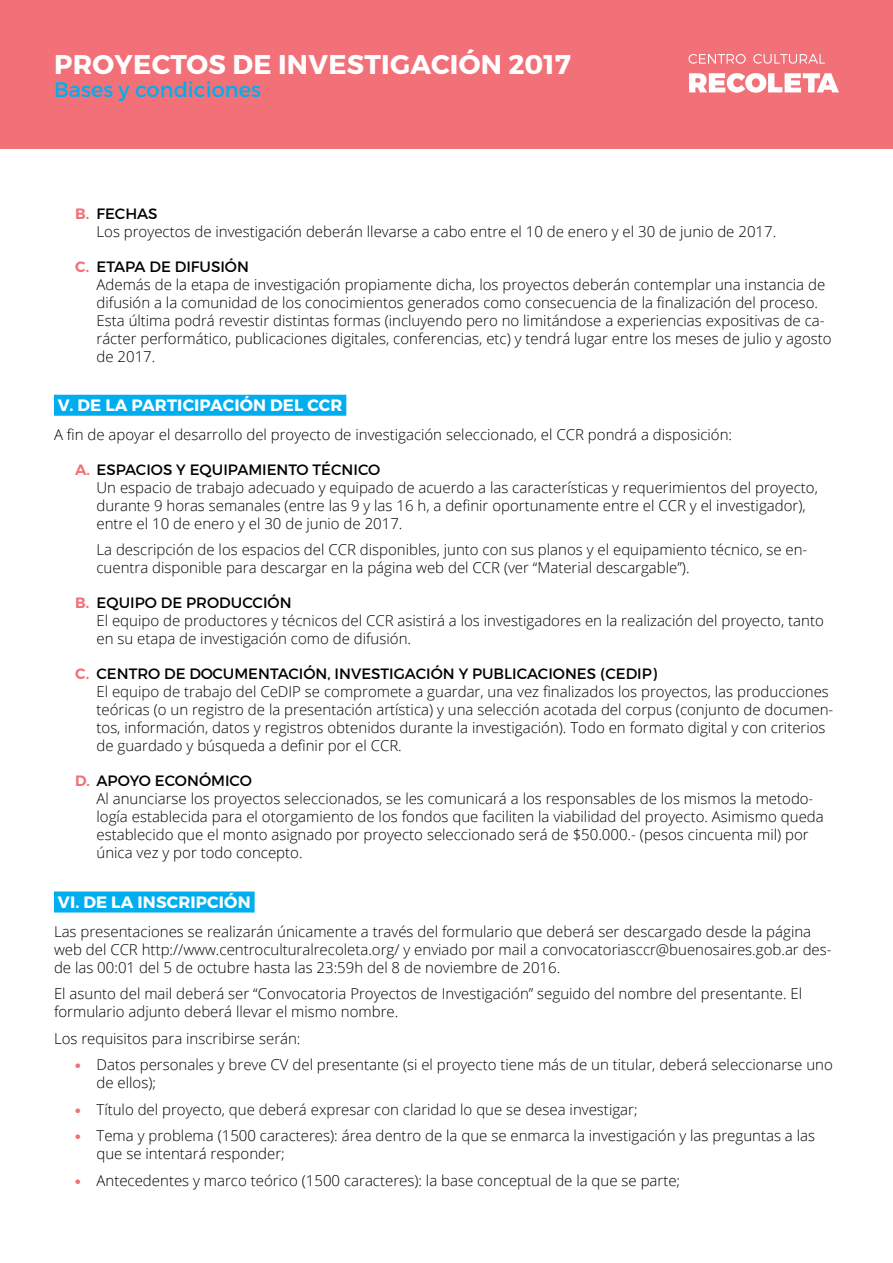
<style>
.page{position:relative;width:893px;height:1263px;background:#fff}
.page>*{position:absolute;margin:0;border:0;box-sizing:border-box;transform-origin:0 0}
.t1{font:700 27px "Montserrat";letter-spacing:.01em;color:#fff}
.t2{font:21px "Montserrat";color:#00aeef}
.t3{font:700 16.5px "Montserrat";letter-spacing:.01em;color:#fff}
.t4{font:300 15px/18px "Open Sans";color:#000}
.t5{font:15px "Montserrat";color:#000}
.s1{font-weight:600;color:#f27179}
.s2{font-family:"Montserrat";font-weight:900;color:#f27179}
</style>
<div class="page">
<div style="left:0;top:0;width:893px;height:149px;background:#f27179"></div>
<svg style="left:689px;top:73px;width:150px;height:20px"></svg>
<svg style="left:688px;top:54px;width:58px;height:10px"></svg>
<svg style="left:753px;top:54px;width:72px;height:10px"></svg>
<div style="left:54px;top:395px;width:292px;height:21px;background:#00aeef"></div>
<div style="left:54px;top:891px;width:201px;height:21px;background:#00aeef"></div>
<h1 class="t1" style="left:54px;top:48px;width:518px">PROYECTOS DE INVESTIGACIÓN 2017</h1>
<h2 class="t2" style="left:54px;top:76px;width:209px">Bases y condiciones</h2>
<p class="t5" style="left:75px;top:204px;width:84px"><span class="s1">B.</span> FECHAS</p>
<p class="t4" style="left:97px;top:222px;width:681px">Los proyectos de investigación deberán llevarse a cabo entre el 10 de enero y el 30 de junio de 2017.</p>
<p class="t5" style="left:75px;top:257px;width:175px"><span class="s1">C.</span> ETAPA DE DIFUSIÓN</p>
<p class="t4" style="left:97px;top:275px;width:737px">Además de la etapa de investigación propiamente dicha, los proyectos deberán contemplar una instancia de difusión a la comunidad de los conocimientos generados como consecuencia de la finalización del proceso.<br>Esta última podrá revestir distintas formas (incluyendo pero no limitándose a experiencias expositivas de ca&shy;rácter performático, publicaciones digitales, conferencias, etc) y tendrá lugar entre los meses de julio y agosto de 2017.</p>
<p class="t3" style="left:58px;top:395px;width:286px">V. DE LA PARTICIPACIÓN DEL CCR</p>
<p class="t4" style="left:54px;top:425px;width:680px">A fin de apoyar el desarrollo del proyecto de investigación seleccionado, el CCR pondrá a disposición:</p>
<p class="t5" style="left:75px;top:460px;width:307px"><span class="s1">A.</span> ESPACIOS Y EQUIPAMIENTO TÉCNICO</p>
<p class="t4" style="left:97px;top:478px;width:723px">Un espacio de trabajo adecuado y equipado de acuerdo a las características y requerimientos del proyecto, durante 9 horas semanales (entre las 9 y las 16 h, a definir oportunamente entre el CCR y el investigador), entre el 10 de enero y el 30 de junio de 2017.</p>
<p class="t4" style="left:97px;top:540px;width:712px">La descripción de los espacios del CCR disponibles, junto con sus planos y el equipamiento técnico, se en&shy;cuentra disponible para descargar en la página web del CCR (ver “Material descargable”).</p>
<p class="t5" style="left:75px;top:594px;width:218px"><span class="s1">B.</span> EQUIPO DE PRODUCCIÓN</p>
<p class="t4" style="left:97px;top:611px;width:729px">El equipo de productores y técnicos del CCR asistirá a los investigadores en la realización del proyecto, tanto en su etapa de investigación como de difusión.</p>
<p class="t5" style="left:75px;top:665px;width:583px"><span class="s1">C.</span> CENTRO DE DOCUMENTACIÓN, INVESTIGACIÓN Y PUBLICACIONES (CEDIP)</p>
<p class="t4" style="left:97px;top:683px;width:738px">El equipo de trabajo del CeDIP se compromete a guardar, una vez finalizados los proyectos, las producciones teóricas (o un registro de la presentación artística) y una selección acotada del corpus (conjunto de documen&shy;tos, información, datos y registros obtenidos durante la investigación). Todo en formato digital y con criterios de guardado y búsqueda a definir por el CCR.</p>
<p class="t5" style="left:75px;top:772px;width:178px"><span class="s1">D.</span> APOYO ECONÓMICO</p>
<p class="t4" style="left:97px;top:790px;width:729px">Al anunciarse los proyectos seleccionados, se les comunicará a los responsables de los mismos la metodo&shy;logía establecida para el otorgamiento de los fondos que faciliten la viabilidad del proyecto. Asimismo queda establecido que el monto asignado por proyecto seleccionado será de $50.000.- (pesos cincuenta mil) por única vez y por todo concepto.</p>
<p class="t3" style="left:58px;top:892px;width:194px">VI. DE LA INSCRIPCIÓN</p>
<p class="t4" style="left:54px;top:922px;width:779px">Las presentaciones se realizarán únicamente a través del formulario que deberá ser descargado desde la página web del CCR http://www.centroculturalrecoleta.org/ y enviado por mail a convocatoriasccr@buenosaires.gob.ar des&shy;de las 00:01 del 5 de octubre hasta las 23:59h del 8 de noviembre de 2016.</p>
<p class="t4" style="left:54px;top:984px;width:750px">El asunto del mail deberá ser “Convocatoria Proyectos de Investigación” seguido del nombre del presentante. El formulario adjunto deberá llevar el mismo nombre.</p>
<p class="t4" style="left:54px;top:1029px;width:248px">Los requisitos para inscribirse serán:</p>
<p class="t4" style="left:97px;top:1055px;width:738px;text-indent:-21px"><span class="s2">•</span> Datos personales y breve CV del presentante (si el proyecto tiene más de un titular, deberá seleccionarse uno de ellos);</p>
<p class="t4" style="left:75px;top:1100px;width:564px"><span class="s2">•</span> Título del proyecto, que deberá expresar con claridad lo que se desea investigar;</p>
<p class="t4" style="left:97px;top:1126px;width:720px;text-indent:-21px"><span class="s2">•</span> Tema y problema (1500 caracteres): área dentro de la que se enmarca la investigación y las preguntas a las que se intentará responder;</p>
<p class="t4" style="left:75px;top:1171px;width:606px"><span class="s2">•</span> Antecedentes y marco teórico (1500 caracteres): la base conceptual de la que se parte;</p>
</div>
